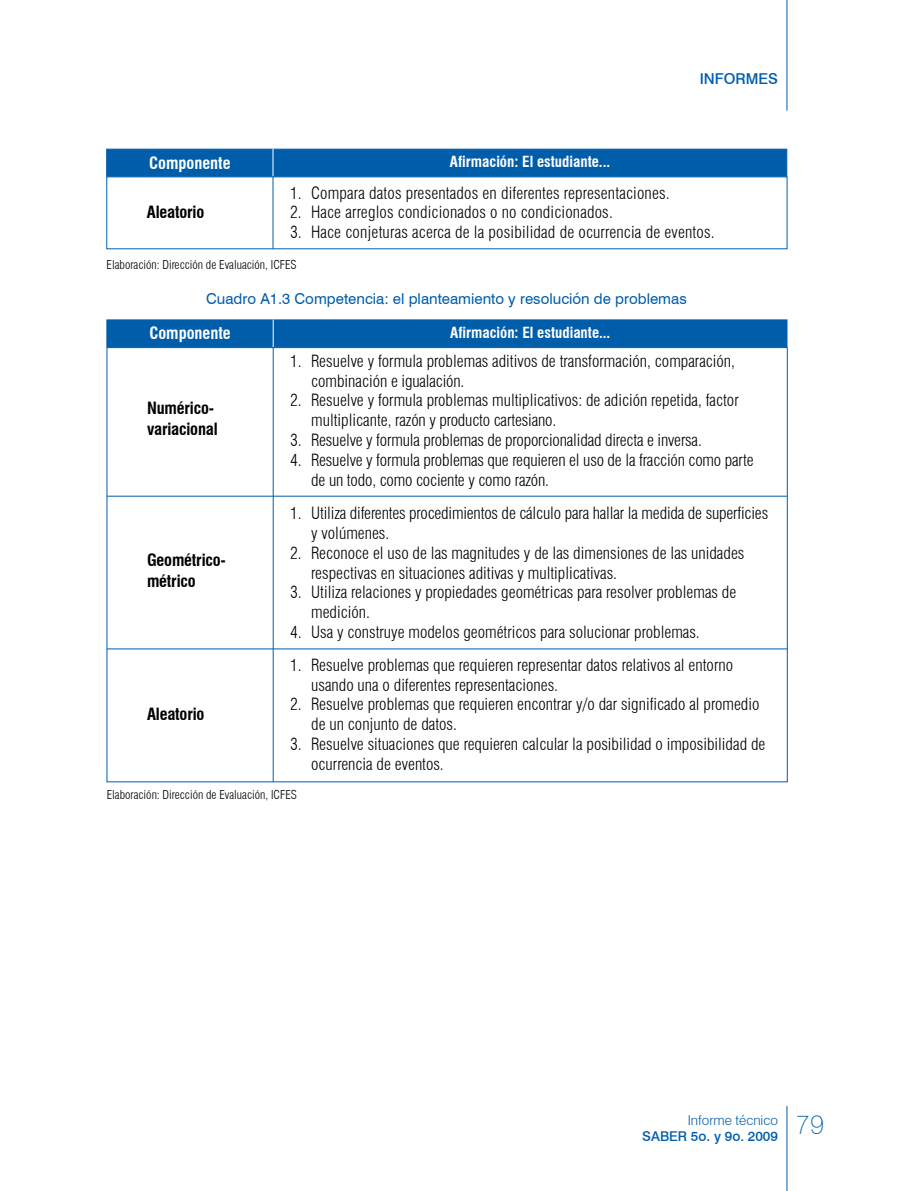
<style>
.page{position:relative;width:915px;height:1191px;background:#fff}
.page>*{position:absolute;margin:0;border:0;box-sizing:border-box;transform-origin:0 0}
.t1{font:100 27px "Swiss 721 BT";color:#005daa}
.t2{font:300 condensed 16.5px/19.8px "Swiss 721 BT";color:#000}
.t3{font:700 condensed 16.5px/21px "Swiss 721 BT";letter-spacing:-.01em;color:#000}
.t4{font:700 condensed 16.5px "Swiss 721 BT";color:#fff}
.t5{font:15px "Swiss 721 BT";color:#005daa}
.t6{font:700 condensed 15px "Swiss 721 BT";color:#fff}
.t7{font:500 15px "Swiss 721 BT";color:#005daa}
.t8{font:500 13.5px "Swiss 721 BT";color:#005daa}
.t9{font:300 13.5px "Swiss 721 BT";color:#005daa}
.t10{font:300 condensed 12px "Swiss 721 BT";color:#000}
</style>
<div class="page">
<hr style="left:786px;top:1106px;width:1px;height:85px;background:#005daa">
<hr style="left:786px;top:0;width:1px;height:111px;background:#005daa">
<div style="left:107px;top:319px;width:680px;height:28px;background:#005daa;border:1px solid #005daa"></div>
<div style="left:106px;top:149px;width:680px;height:27px;background:#005daa;border:1px solid #005daa"></div>
<hr style="left:273px;top:347px;width:1px;height:435px;background:#005daa">
<svg style="left:273px;top:319px;width:1px;height:28px"></svg>
<hr style="left:272px;top:176px;width:1px;height:73px;background:#005daa">
<svg style="left:272px;top:149px;width:1px;height:27px"></svg>
<div style="left:106px;top:176px;width:681px;height:73px;border:1px solid #005daa"></div>
<hr style="left:107px;top:496px;width:680px;height:1px;background:#005daa">
<hr style="left:107px;top:648px;width:680px;height:1px;background:#005daa">
<p class="t4" style="left:149px;top:153px;width:83px">Componente</p>
<p class="t3" style="left:147px;top:201px;width:59px">Aleatorio</p>
<p class="t6" style="left:450px;top:153px;width:162px">Afirmación: El estudiante...</p>
<p class="t7" style="left:699px;top:70px;width:80px">INFORMES</p>
<p class="t2" style="left:290px;top:183px;width:381px">1. Compara datos presentados en diferentes representaciones.</p>
<p class="t2" style="left:290px;top:202px;width:324px">2. Hace arreglos condicionados o no condicionados.</p>
<p class="t2" style="left:290px;top:222px;width:426px">3. Hace conjeturas acerca de la posibilidad de ocurrencia de eventos.</p>
<p class="t10" style="left:106px;top:257px;width:191px">Elaboración: Dirección de Evaluación, ICFES</p>
<p class="t5" style="left:206px;top:290px;width:482px">Cuadro A1.3 Competencia: el planteamiento y resolución de problemas</p>
<p class="t4" style="left:149px;top:323px;width:83px">Componente</p>
<p class="t6" style="left:450px;top:324px;width:162px">Afirmación: El estudiante...</p>
<p class="t3" style="left:147px;top:397px;width:72px">Numérico&shy;variacional</p>
<p class="t3" style="left:147px;top:549px;width:80px">Geométrico&shy;métrico</p>
<p class="t3" style="left:147px;top:703px;width:59px">Aleatorio</p>
<p class="t2" style="left:311px;top:351px;width:425px;text-indent:-21px">1. Resuelve y formula problemas aditivos de transformación, comparación, combinación e igualación.</p>
<p class="t2" style="left:311px;top:390px;width:429px;text-indent:-21px">2. Resuelve y formula problemas multiplicativos: de adición repetida, factor multiplicante, razón y producto cartesiano.</p>
<p class="t2" style="left:290px;top:430px;width:413px">3. Resuelve y formula problemas de proporcionalidad directa e inversa.</p>
<p class="t2" style="left:311px;top:450px;width:444px;text-indent:-21px">4. Resuelve y formula problemas que requieren el uso de la fracción como parte de un todo, como cociente y como razón.</p>
<p class="t2" style="left:311px;top:503px;width:458px;text-indent:-21px">1. Utiliza diferentes procedimientos de cálculo para hallar la medida de superficies y volúmenes.</p>
<p class="t2" style="left:311px;top:543px;width:434px;text-indent:-21px">2. Reconoce el uso de las magnitudes y de las dimensiones de las unidades respectivas en situaciones aditivas y multiplicativas.</p>
<p class="t2" style="left:311px;top:582px;width:426px;text-indent:-21px">3. Utiliza relaciones y propiedades geométricas para resolver problemas de medición.</p>
<p class="t2" style="left:290px;top:622px;width:411px">4. Usa y construye modelos geométricos para solucionar problemas.</p>
<p class="t2" style="left:311px;top:655px;width:423px;text-indent:-21px">1. Resuelve problemas que requieren representar datos relativos al entorno usando una o diferentes representaciones.</p>
<p class="t2" style="left:311px;top:694px;width:449px;text-indent:-21px">2. Resuelve problemas que requieren encontrar y/o dar significado al promedio de un conjunto de datos.</p>
<p class="t2" style="left:311px;top:734px;width:455px;text-indent:-21px">3. Resuelve situaciones que requieren calcular la posibilidad o imposibilidad de ocurrencia de eventos.</p>
<p class="t10" style="left:107px;top:787px;width:191px">Elaboración: Dirección de Evaluación, ICFES</p>
<p class="t9" style="left:687px;top:1112px;width:92px">Informe técnico</p>
<p class="t8" style="left:642px;top:1128px;width:137px">SABER 5o. y 9o. 2009</p>
<h1 class="t1" style="left:795px;top:1108px;width:30px">79</h1>
</div>
